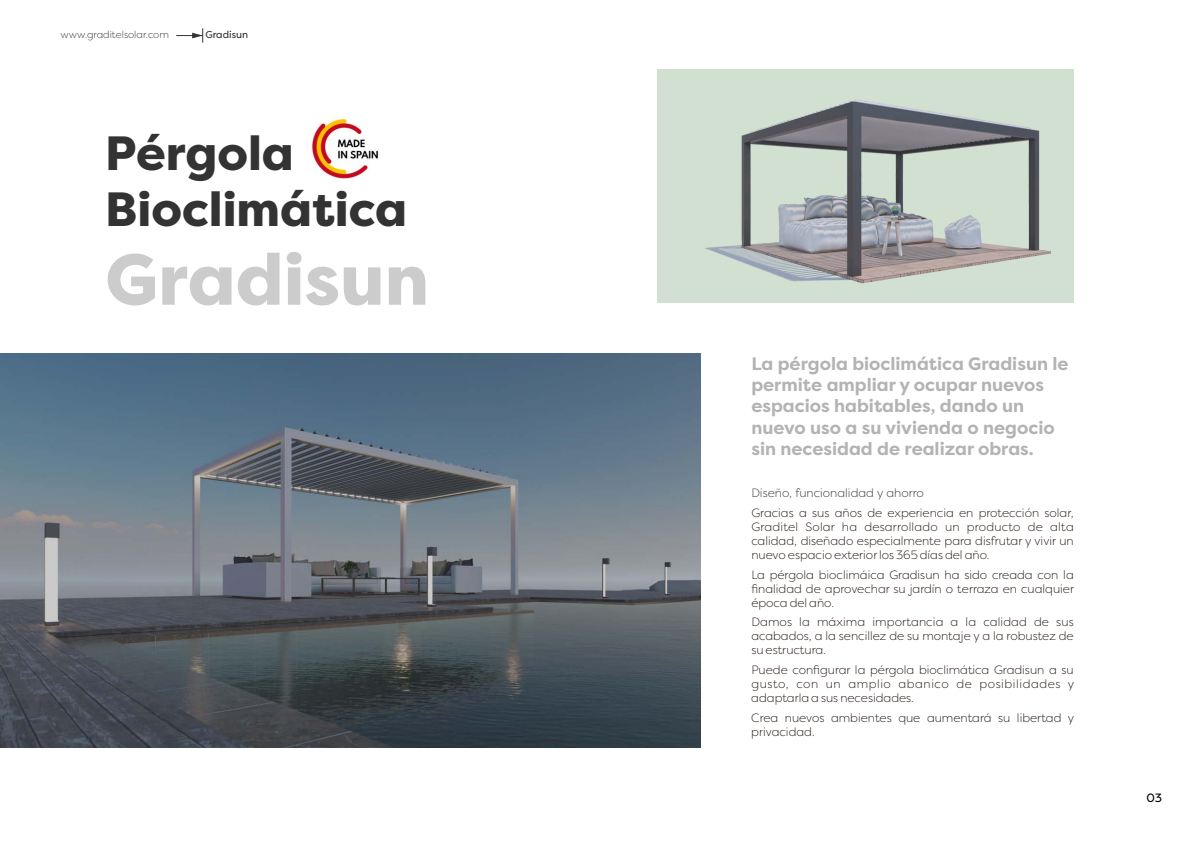
<style>
.page{position:relative;width:1191px;height:842px;background:#fff}
.page>*{position:absolute;margin:0;border:0;box-sizing:border-box;transform-origin:0 0}
.t1{font:800 72px "Filson Pro";color:#ccc}
.t2{font:800 48px/56.3px "Filson Pro";color:#333}
.t3{font:700 18px/21.1px "Filson Pro";color:#b3b3b3}
.t4{font:300 12px/14.1px "Filson Pro";color:#1e120d;text-align:justify}
.t5{font:300 12px "Filson Pro";color:#333}
.t6{font:12px "Filson Pro";color:#000}
.t7{font:300 10px "Filson Pro";color:#333}
.t8{font:10px "Filson Pro";color:#333}
</style>
<div class="page">
<div style="left:657px;top:69px;width:416px;height:234px;background:#d1e0d1"></div>
<img style="left:705px;top:99px;width:346px;height:185px">
<img style="left:0;top:354px;width:700px;height:393px">
<svg style="left:176px;top:28px;width:27px;height:15px"></svg>
<img style="left:310px;top:118px;width:69px;height:61px">
<p class="t7" style="left:61px;top:31px;width:110px">www.graditelsolar.com</p>
<p class="t8" style="left:205px;top:31px;width:44px">Gradisun</p>
<h2 class="t2" style="left:105px;top:131px;width:303px">Pérgola<br>Bioclimática</h2>
<h1 class="t1" style="left:105px;top:253px;width:325px">Gradisun</h1>
<h3 class="t3" style="left:751px;top:356px;width:319px">La pérgola bioclimática Gradisun le permite ampliar y ocupar nuevos espacios habitables, dando un nuevo uso a su vivienda o negocio sin necesidad de realizar obras.</h3>
<p class="t5" style="left:751px;top:488px;width:174px">Diseño, funcionalidad y ahorro</p>
<p class="t4" style="left:751px;top:507px;width:324px">Gracias a sus años de experiencia en protección solar, Graditel Solar ha desarrollado un producto de alta calidad, diseñado especialmente para disfrutar y vivir un nuevo espacio exterior los 365 días del año.</p>
<p class="t4" style="left:751px;top:569px;width:324px">La pérgola bioclimáica Gradisun ha sido creada con la finalidad de aprovechar su jardín o terraza en cualquier época del año.</p>
<p class="t4" style="left:751px;top:616px;width:324px">Damos la máxima importancia a la calidad de sus acabados, a la sencillez de su montaje y a la robustez de su estructura.</p>
<p class="t4" style="left:751px;top:664px;width:324px">Puede configurar la pérgola bioclimática Gradisun a su gusto, con un amplio abanico de posibilidades y adaptarla a sus necesidades.</p>
<p class="t4" style="left:751px;top:712px;width:324px">Crea nuevos ambientes que aumentará su libertad y privacidad.</p>
<p class="t6" style="left:1146px;top:793px;width:17px">03</p>
</div>
